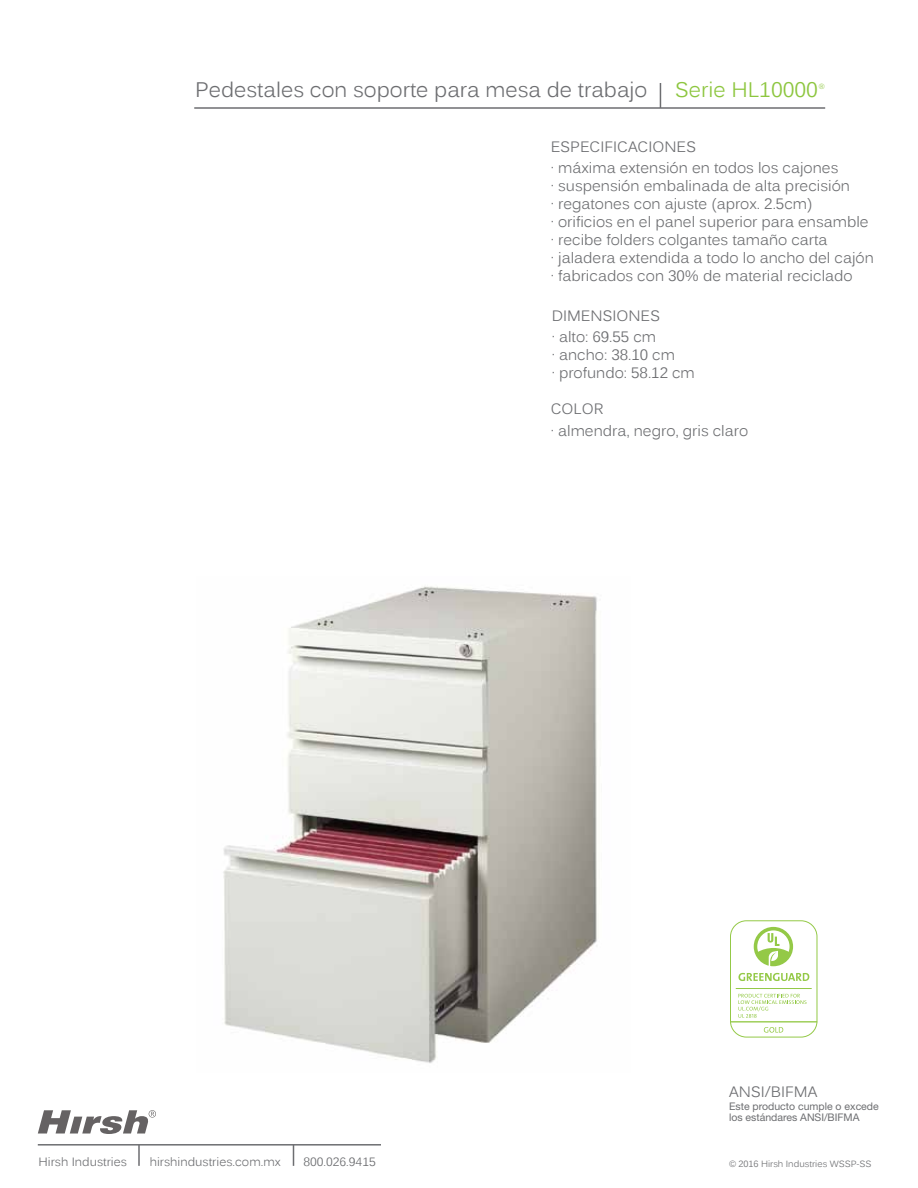
<style>
.page{position:relative;width:918px;height:1188px;background:#fff}
.page>*{position:absolute;margin:0;border:0;box-sizing:border-box;transform-origin:0 0}
.t1{font:21px "Kalinga";color:#6d6e71}
.t2{font:21px "Kalinga";color:#8dc63f}
.t3{font:15px/18px "Kalinga";color:#6d6e71}
.t4{font:12px "Kalinga";color:#6d6e71}
.t5{font:10.5px/10.8px "Helvetica Neue LT Std";color:#6d6e71}
.t6{font:9px "Kalinga";color:#6d6e71}
.t7{font:7.5px "Kalinga";color:#8dc63f}
</style>
<div class="page">
<svg style="left:38px;top:1110px;width:118px;height:24px"></svg>
<hr style="left:38px;top:1144px;width:343px;height:2px;background:#6d6e71">
<hr style="left:138px;top:1145px;width:2px;height:21px;background:#6d6e71">
<svg style="left:293px;top:1146px;width:1px;height:20px"></svg>
<hr style="left:194px;top:107px;width:631px;height:2px;background:#6d6e71">
<svg style="left:660px;top:83px;width:1px;height:24px"></svg>
<div style="left:730px;top:920px;width:87px;height:118px;border:1px solid #94c947;border-radius:16px"></div>
<hr style="left:731px;top:1021px;width:86px;height:2px;background:#94c947">
<svg style="left:764px;top:1027px;width:19px;height:6px"></svg>
<svg style="left:754px;top:927px;width:39px;height:40px"></svg>
<hr style="left:736px;top:988px;width:76px;height:1px;background:#94c947">
<svg style="left:738px;top:973px;width:71px;height:8px"></svg>
<svg style="left:738px;top:994px;width:69px;height:24px"></svg>
<img style="left:223px;top:586px;width:374px;height:477px">
<h1 class="t1" style="left:195px;top:76px;width:454px">Pedestales con soporte para mesa de trabajo</h1>
<h1 class="t2" style="left:675px;top:76px;width:145px">Serie HL10000</h1>
<p class="t7" style="left:819px;top:82px;width:7px">®</p>
<p class="t3" style="left:551px;top:139px;width:147px">ESPECIFICACIONES</p>
<p class="t3" style="left:551px;top:160px;width:325px">· máxima extensión en todos los cajones<br>· suspensión embalinada de alta precisión<br>· regatones con ajuste (aprox. 2.5cm)<br>· orificios en el panel superior para ensamble · recibe folders colgantes tamaño carta<br>· jaladera extendida a todo lo ancho del cajón · fabricados con 30% de material reciclado</p>
<p class="t3" style="left:552px;top:308px;width:110px">DIMENSIONES</p>
<p class="t3" style="left:552px;top:329px;width:145px">· alto: 69.55 cm<br>· ancho: 38.10 cm<br>· profundo: 58.12 cm</p>
<p class="t3" style="left:551px;top:402px;width:54px">COLOR</p>
<p class="t3" style="left:551px;top:423px;width:199px">· almendra, negro, gris claro</p>
<p class="t3" style="left:729px;top:1084px;width:90px">ANSI/BIFMA</p>
<p class="t5" style="left:729px;top:1101px;width:151px">Este producto cumple o excede los estándares ANSI/BIFMA</p>
<p class="t4" style="left:39px;top:1154px;width:90px">Hirsh Industries</p>
<p class="t4" style="left:150px;top:1154px;width:133px">hirshindustries.com.mx</p>
<p class="t4" style="left:304px;top:1154px;width:74px">800.026.9415</p>
<p class="t6" style="left:729px;top:1158px;width:144px">© 2016 Hirsh Industries WSSP-SS</p>
</div>
